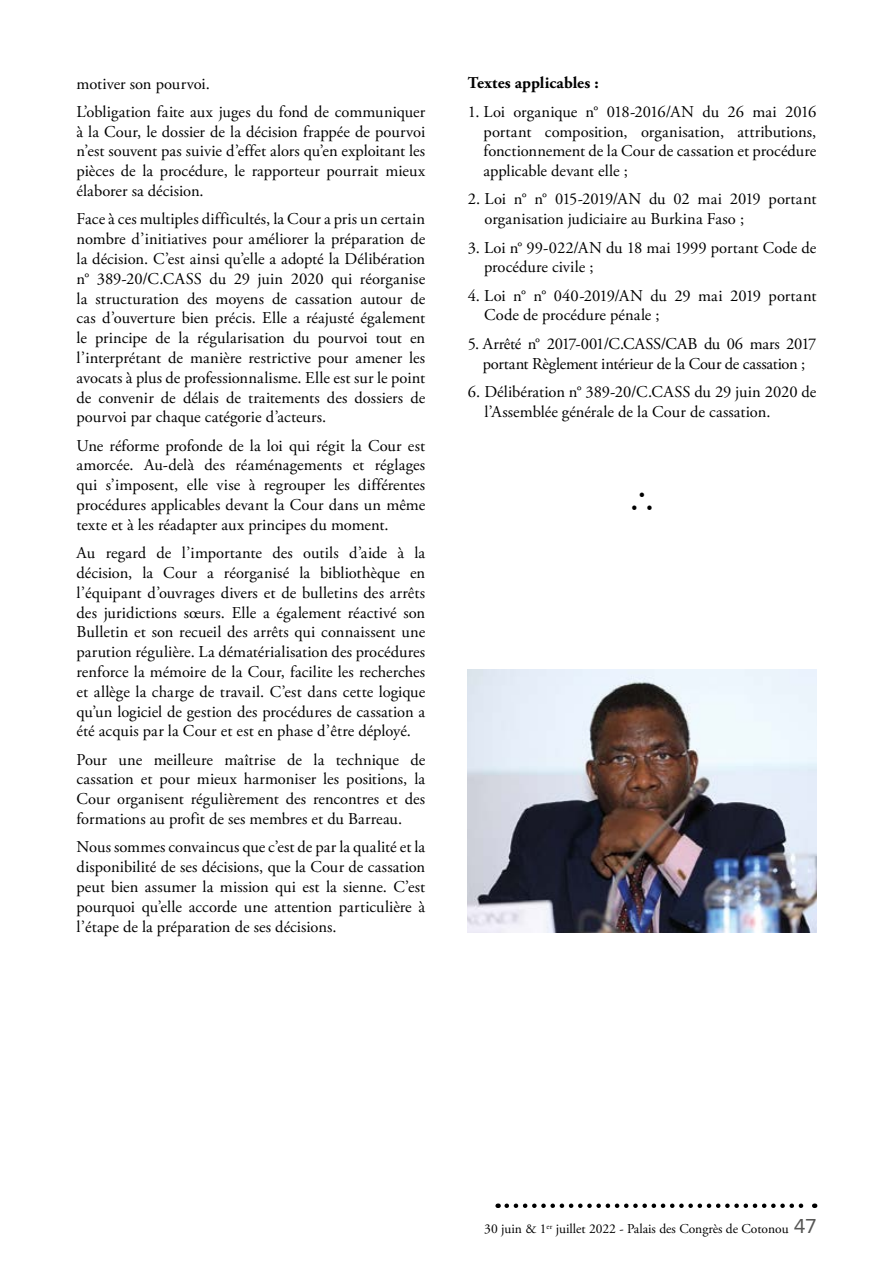
<style>
.page{position:relative;width:893px;height:1263px;background:#fff}
.page>*{position:absolute;margin:0;border:0;box-sizing:border-box;transform-origin:0 0}
.t1{font:16.5px/19.8px "Adobe Garamond Pro";color:#000;text-align:justify}
.t2{font:700 16.5px "Adobe Garamond Pro";letter-spacing:.01em;color:#000}
.t3{font:13.5px "Adobe Garamond Pro";color:#000}
.s1{font-family:"Proxima Nova";font-size:21px;color:#575756}
</style>
<div class="page">
<svg style="left:507px;top:1203px;width:308px;height:5px"></svg>
<img style="left:468px;top:669px;width:348px;height:263px">
<p class="t1" style="left:77px;top:70px;width:350px;line-height:28.3px">motiver son pourvoi.<br>L’obligation faite aux juges du fond de communiquer</p>
<p class="t1" style="left:77px;top:122px;width:350px">à la Cour, le dossier de la décision frappée de pourvoi n’est souvent pas suivie d’effet alors qu’en exploitant les pièces de la procédure, le rapporteur pourrait mieux élaborer sa décision.</p>
<p class="t1" style="left:77px;top:210px;width:350px">Face à ces multiples difficultés, la Cour a pris un certain nombre d’initiatives pour améliorer la préparation de la décision. C’est ainsi qu’elle a adopté la Délibération n° 389-20/C.CASS du 29 juin 2020 qui réorganise la structuration des moyens de cassation autour de cas d’ouverture bien précis. Elle a réajusté également le principe de la régularisation du pourvoi tout en l’interprétant de manière restrictive pour amener les avocats à plus de professionnalisme. Elle est sur le point de convenir de délais de traitements des dossiers de pourvoi par chaque catégorie d’acteurs.</p>
<p class="t1" style="left:77px;top:436px;width:350px">Une réforme profonde de la loi qui régit la Cour est amorcée. Au-delà des réaménagements et réglages qui s’imposent, elle vise à regrouper les différentes procédures applicables devant la Cour dans un même texte et à les réadapter aux principes du moment.</p>
<p class="t1" style="left:77px;top:544px;width:350px">Au regard de l’importante des outils d’aide à la décision, la Cour a réorganisé la bibliothèque en l’équipant d’ouvrages divers et de bulletins des arrêts des juridictions sœurs. Elle a également réactivé son Bulletin et son recueil des arrêts qui connaissent une parution régulière. La dématérialisation des procédures renforce la mémoire de la Cour, facilite les recherches et allège la charge de travail. C’est dans cette logique qu’un logiciel de gestion des procédures de cassation a été acquis par la Cour et est en phase d’être déployé.</p>
<p class="t1" style="left:77px;top:750px;width:350px">Pour une meilleure maîtrise de la technique de cassation et pour mieux harmoniser les positions, la Cour organisent régulièrement des rencontres et des formations au profit de ses membres et du Barreau.</p>
<p class="t1" style="left:77px;top:838px;width:350px">Nous sommes convaincus que c’est de par la qualité et la disponibilité de ses décisions, que la Cour de cassation peut bien assumer la mission qui est la sienne. C’est pourquoi qu’elle accorde une attention particulière à l’étape de la préparation de ses décisions.</p>
<p class="t2" style="left:468px;top:74px;width:132px">Textes applicables :</p>
<p class="t1" style="left:484px;top:102px;width:334px;text-indent:-16px">1. Loi organique n° 018-2016/AN du 26 mai 2016 portant composition, organisation, attributions, fonctionnement de la Cour de cassation et procédure applicable devant elle ;</p>
<p class="t1" style="left:484px;top:190px;width:333px;text-indent:-17px">2. Loi n° n° 015-2019/AN du 02 mai 2019 portant organisation judiciaire au Burkina Faso ;</p>
<p class="t1" style="left:484px;top:238px;width:334px;text-indent:-16px">3. Loi n° 99-022/AN du 18 mai 1999 portant Code de procédure civile ;</p>
<p class="t1" style="left:484px;top:286px;width:334px;text-indent:-16px">4. Loi n° n° 040-2019/AN du 29 mai 2019 portant<br>Code de procédure pénale ;</p>
<p class="t1" style="left:468px;top:334px;width:350px;text-align:center">5. Arrêté n° 2017-001/C.CASS/CAB du 06 mars 2017 portant Règlement intérieur de la Cour de cassation ;</p>
<p class="t1" style="left:484px;top:382px;width:333px;text-indent:-17px">6. Délibération n° 389-20/C.CASS du 29 juin 2020 de l’Assemblée générale de la Cour de cassation.</p>
<p class="t3" style="left:484px;top:1221px;width:334px">30 juin &amp; 1<sup>er</sup> juillet 2022 - Palais des Congrès de Cotonou <span class="s1">47</span></p>
</div>
